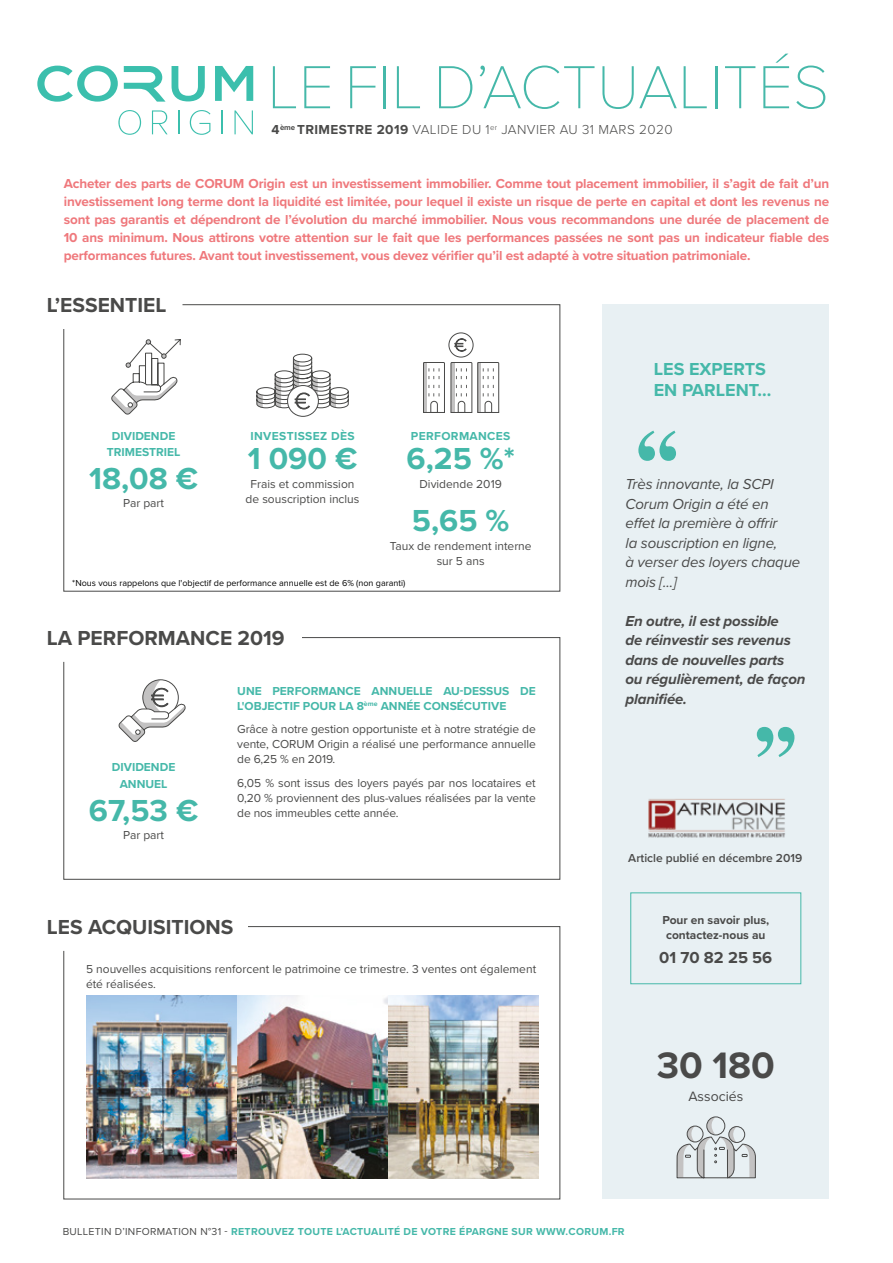
<style>
.page{position:relative;width:893px;height:1263px;background:#fff}
.page>*{position:absolute;margin:0;border:0;box-sizing:border-box;transform-origin:0 0}
.t1{font:100 63px "Proxima Nova T";color:#45b8a9}
.t2{font:700 38.1px "Proxima Nova";color:#4a4a49}
.t3{font:700 31.5px "Proxima Nova";color:#45b8a9}
.t4{font:100 26.7px "Proxima Nova T";color:#4a4a49}
.t5{font:100 23.25px "Proxima Nova T";color:#4a4a49}
.t6{font:700 21px "Proxima Nova";color:#4a4a49}
.t7{font:100 18.15px "Proxima Nova T";color:#4a4a49}
.t8{font:700 18px/21px "Proxima Nova";color:#45b8a9}
.t9{font:700 16.5px "Proxima Nova";color:#4a4a49}
.t10{font:italic 15px/19.5px "Proxima Nova";letter-spacing:-.01em;color:#4a4a49}
.t11{font:italic 700 15px/19.5px "Proxima Nova";letter-spacing:-.01em;color:#4a4a49}
.t12{font:14.1px "Proxima Nova";color:#4a4a49}
.t13{font:700 13.5px/18px "Proxima Nova";letter-spacing:-.01em;color:#ef787c;text-align:justify}
.t14{font:300 13.5px "Proxima Nova";letter-spacing:.03em;color:#4a4a49}
.t15{font:12px/15px "Proxima Nova";color:#4a4a49;text-align:center}
.t16{font:700 12px/16.5px "Proxima Nova";color:#45b8a9;text-align:center}
.t17{font:700 12px/15px "Proxima Nova";color:#4a4a49}
.t18{font:600 12px "Proxima Nova";color:#4a4a49}
.t19{font:700 12px "Proxima Nova";letter-spacing:.03em;color:#45b8a9}
.t20{font:700 10.5px "Proxima Nova";letter-spacing:.03em;color:#45b8a9}
.t21{font:9px "Proxima Nova";color:#000}
.s1{font-weight:700}
.s2{font-weight:400;color:#4a4a49}
</style>
<div class="page">
<svg style="left:118px;top:110px;width:23px;height:25px"></svg>
<svg style="left:152px;top:110px;width:16px;height:24px"></svg>
<svg style="left:178px;top:110px;width:1px;height:24px"></svg>
<svg style="left:190px;top:110px;width:20px;height:25px"></svg>
<svg style="left:222px;top:110px;width:1px;height:24px"></svg>
<svg style="left:234px;top:110px;width:19px;height:24px"></svg>
<svg style="left:37px;top:66px;width:216px;height:36px"></svg>
<svg style="left:63px;top:304px;width:497px;height:287px"></svg>
<svg style="left:63px;top:637px;width:497px;height:243px"></svg>
<svg style="left:63px;top:926px;width:497px;height:273px"></svg>
<svg style="left:256px;top:353px;width:93px;height:56px"></svg>
<div style="left:288px;top:385px;width:30px;height:31px;background:#fff;border-radius:50%"></div>
<div style="left:287px;top:385px;width:32px;height:32px;border:1px solid #4a4a49;border-radius:50%"></div>
<svg style="left:110px;top:338px;width:71px;height:78px"></svg>
<svg style="left:423px;top:332px;width:77px;height:81px"></svg>
<div style="left:602px;top:304px;width:227px;height:895px;background:#e8f0f3"></div>
<svg style="left:676px;top:1116px;width:80px;height:63px"></svg>
<svg style="left:638px;top:431px;width:38px;height:30px"></svg>
<svg style="left:757px;top:727px;width:37px;height:30px"></svg>
<img style="left:648px;top:799px;width:137px;height:39px">
<div style="left:47px;top:628px;width:255px;height:30px;background:#fff"></div>
<img style="left:86px;top:996px;width:452px;height:182px">
<div style="left:47px;top:917px;width:201px;height:27px;background:#fff"></div>
<div style="left:631px;top:893px;width:170px;height:91px;border:1px solid #45b8a9"></div>
<svg style="left:117px;top:679px;width:70px;height:64px"></svg>
<h1 class="t1" style="left:267px;top:40px;width:563px">LE FIL D’ACTUALITÉS</h1>
<p class="t14" style="left:272px;top:120px;width:402px"><span class="s1">4</span><sup>ème</sup> <span class="s1">TRIMESTRE 2019</span> VALIDE DU 1<sup>er</sup> JANVIER AU 31 MARS 2020</p>
<p class="t13" style="left:64px;top:174px;width:767px">Acheter des parts de CORUM Origin est un investissement immobilier. Comme tout placement immobilier, il s’agit de fait d’un investissement long terme dont la liquidité est limitée, pour lequel il existe un risque de perte en capital et dont les revenus ne sont pas garantis et dépendront de l’évolution du marché immobilier. Nous vous recommandons une durée de placement de 10 ans minimum. Nous attirons votre attention sur le fait que les performances passées ne sont pas un indicateur fiable des performances futures. Avant tout investissement, vous devez vérifier qu’il est adapté à votre situation patrimoniale.</p>
<h3 class="t6" style="left:47px;top:289px;width:121px">L’ESSENTIEL</h3>
<p class="t16" style="left:107px;top:427px;width:75px">DIVIDENDE<br>TRIMESTRIEL</p>
<h3 class="t3" style="left:89px;top:455px;width:111px">18,08 €</h3>
<p class="t15" style="left:123px;top:495px;width:42px">Par part</p>
<h3 class="t5" style="left:294px;top:384px;width:17px">€</h3>
<p class="t19" style="left:251px;top:427px;width:106px">INVESTISSEZ DÈS</p>
<h3 class="t3" style="left:248px;top:435px;width:111px">1 090 €</h3>
<p class="t15" style="left:246px;top:476px;width:115px">Frais et commission de souscription inclus</p>
<h3 class="t7" style="left:454px;top:331px;width:14px">€</h3>
<p class="t19" style="left:411px;top:427px;width:101px">PERFORMANCES</p>
<h3 class="t3" style="left:407px;top:435px;width:110px">6,25 %*</h3>
<p class="t15" style="left:420px;top:476px;width:84px">Dividende 2019</p>
<h3 class="t3" style="left:412px;top:497px;width:99px">5,65 %</h3>
<p class="t15" style="left:390px;top:538px;width:143px">Taux de rendement interne sur 5 ans</p>
<p class="t21" style="left:72px;top:576px;width:335px">*Nous vous rappelons que l'objectif de performance annuelle est de 6% (non garanti)</p>
<h3 class="t6" style="left:47px;top:622px;width:239px">LA PERFORMANCE 2019</h3>
<h3 class="t4" style="left:151px;top:678px;width:20px">€</h3>
<p class="t16" style="left:112px;top:759px;width:65px">DIVIDENDE<br>ANNUEL</p>
<h3 class="t3" style="left:89px;top:787px;width:111px">67,53 €</h3>
<p class="t15" style="left:123px;top:827px;width:42px">Par part</p>
<p class="t16" style="left:237px;top:683px;width:300px;line-height:15px;text-align:left">UNE PERFORMANCE ANNUELLE AU-DESSUS DE<br>L'OBJECTIF POUR LA 8<sup>ème</sup> ANNÉE CONSÉCUTIVE</p>
<p class="t15" style="left:237px;top:721px;width:300px;text-align:justify">Grâce à notre gestion opportuniste et à notre stratégie de vente, CORUM Origin a réalisé une performance annuelle de 6,25 % en 2019.</p>
<p class="t15" style="left:237px;top:775px;width:300px;text-align:justify">6,05 % sont issus des loyers payés par nos locataires et 0,20 % proviennent des plus-values réalisées par la vente de nos immeubles cette année.</p>
<h3 class="t8" style="left:654px;top:358px;width:119px">LES EXPERTS<br>EN PARLENT...</h3>
<p class="t10" style="left:625px;top:474px;width:176px">Très innovante, la SCPI<br>Corum Origin a été en effet la première à offrir<br>la souscription en ligne,<br>à verser des loyers chaque mois [...]</p>
<p class="t11" style="left:625px;top:610px;width:182px">En outre, il est possible<br>de réinvestir ses revenus dans de nouvelles parts<br>ou régulièrement, de façon planifiée.</p>
<p class="t18" style="left:628px;top:849px;width:175px">Article publié en décembre 2019</p>
<h3 class="t6" style="left:47px;top:911px;width:188px">LES ACQUISITIONS</h3>
<p class="t17" style="left:662px;top:912px;width:108px">Pour en savoir plus, contactez-nous au</p>
<p class="t9" style="left:659px;top:945px;width:115px">01 70 82 25 56</p>
<p class="t15" style="left:86px;top:961px;width:452px;text-align:left">5 nouvelles acquisitions renforcent le patrimoine ce trimestre. 3 ventes ont également été réalisées.</p>
<h2 class="t2" style="left:657px;top:1037px;width:120px">30 180</h2>
<p class="t12" style="left:688px;top:1085px;width:56px">Associés</p>
<p class="t20" style="left:63px;top:1224px;width:563px"><span class="s2">BULLETIN D’INFORMATION N°31 -</span> RETROUVEZ TOUTE L’ACTUALITÉ DE VOTRE ÉPARGNE SUR WWW.CORUM.FR</p>
</div>
